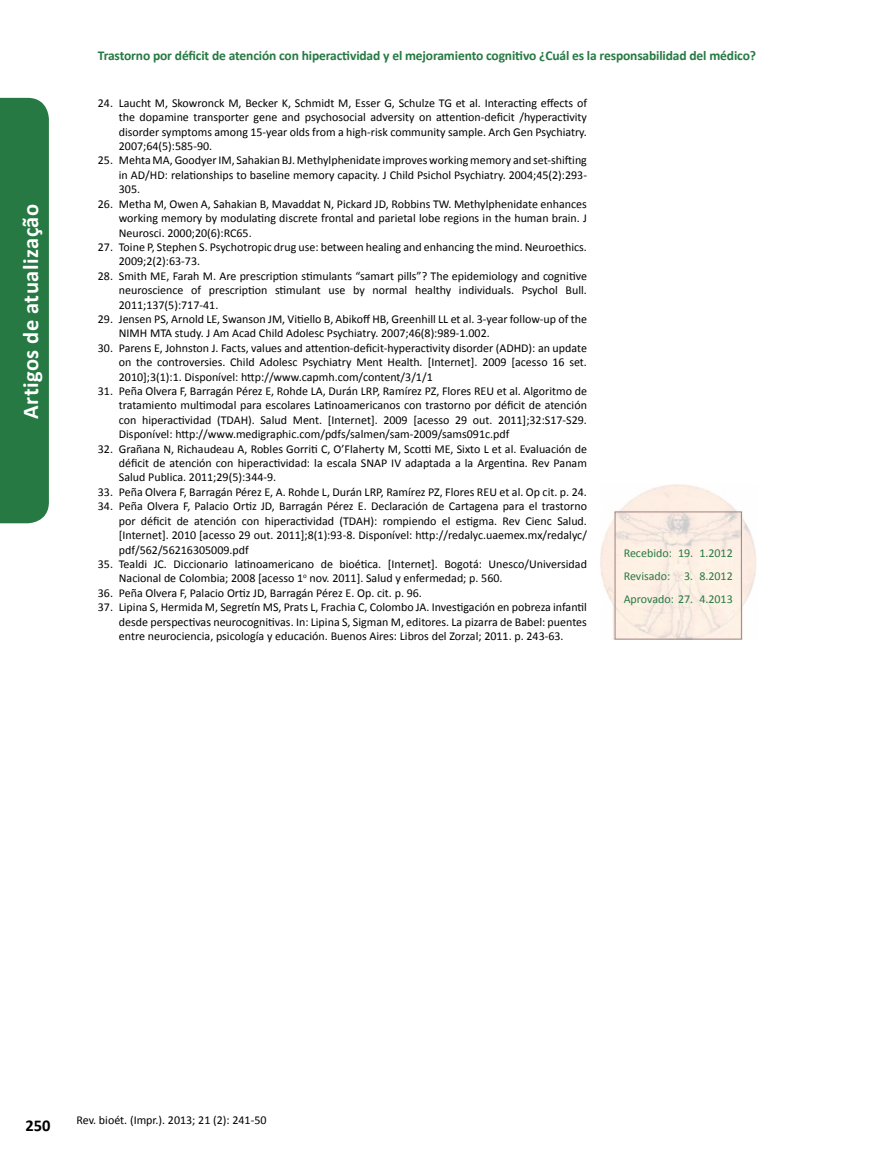
<style>
.page{position:relative;width:872px;height:1170px;background:#fff}
.page>*{position:absolute;margin:0;border:0;box-sizing:border-box;transform-origin:0 0}
.t1{font:700 22.5px "Calibri";letter-spacing:.02em;color:#fff}
.t2{font:700 16.5px "Calibri";color:#000}
.t3{font:700 13.5px "Calibri";letter-spacing:-.01em;color:#267942}
.t4{font:12px/14.4px "Calibri";color:#000;text-align:justify}
.t5{font:12px/23px "Calibri";color:#267942;text-align:justify}
.s1{font-style:italic}
</style>
<div class="page">
<div style="left:0;top:98px;width:49px;height:425px;background:#267942"></div>
<img style="left:600px;top:484px;width:156px;height:156px">
<div style="left:615px;top:511px;width:126px;height:128px;border:1px solid #a38483"></div>
<h1 class="t1" style="left:16px;top:419px;width:216px;rotate:-90deg">Artigos de atualização</h1>
<p class="t3" style="left:98px;top:47px;width:659px">Trastorno por déficit de atención con hiperactividad y el mejoramiento cognitivo ¿Cuál es la responsabilidad del médico?</p>
<p class="t4" style="left:119px;top:96px;width:469px;text-indent:-21px">24. Laucht M, Skowronck M, Becker K, Schmidt M, Esser G, Schulze TG et al. Interacting effects of the dopamine transporter gene and psychosocial adversity on attention-deficit /hyperactivity disorder symptoms among 15-year olds from a high-risk community sample. Arch Gen Psychiatry.<br>2007;64(5):585-90.</p>
<p class="t4" style="left:119px;top:153px;width:470px;text-indent:-21px">25. Mehta MA, Goodyer IM, Sahakian BJ. Methylphenidate improves working memory and set-shifting in AD/HD: relationships to baseline memory capacity. J Child Psichol Psychiatry. 2004;45(2):293- 305.</p>
<p class="t4" style="left:119px;top:196px;width:469px;text-indent:-21px">26. Metha M, Owen A, Sahakian B, Mavaddat N, Pickard JD, Robbins TW. Methylphenidate enhances working memory by modulating discrete frontal and parietal lobe regions in the human brain. J Neurosci. 2000;20(6):RC65.</p>
<p class="t4" style="left:119px;top:240px;width:469px;text-indent:-21px">27. Toine P, Stephen S. Psychotropic drug use: between healing and enhancing the mind. Neuroethics.<br>2009;2(2):63-73.</p>
<p class="t4" style="left:119px;top:268px;width:469px;text-indent:-21px">28. Smith ME, Farah M. Are prescription stimulants “samart pills”? The epidemiology and cognitive neuroscience of prescription stimulant use by normal healthy individuals. Psychol Bull.<br>2011;137(5):717-41.</p>
<p class="t4" style="left:119px;top:312px;width:469px;text-indent:-21px">29. Jensen PS, Arnold LE, Swanson JM, Vitiello B, Abikoff HB, Greenhill LL et al. 3-year follow-up of the<br>NIMH MTA study. J Am Acad Child Adolesc Psychiatry. 2007;46(8):989-1.002.</p>
<p class="t4" style="left:119px;top:340px;width:469px;text-indent:-21px">30. Parens E, Johnston J. Facts, values and attention-deficit-hyperactivity disorder (ADHD): an update on the controversies. Child Adolesc Psychiatry Ment Health<span class="s1">.</span> [Internet]. 2009 [acesso 16 set.<br>2010];3(1):1. Disponível: http://www.capmh.com/content/3/1/1</p>
<p class="t4" style="left:119px;top:384px;width:469px;text-indent:-21px">31. Peña Olvera F, Barragán Pérez E, Rohde LA, Durán LRP, Ramírez PZ, Flores REU et al. Algoritmo de tratamiento multimodal para escolares Latinoamericanos con trastorno por déficit de atención con hiperactividad (TDAH). Salud Ment. [Internet]. 2009 [acesso 29 out. 2011];32:S17-S29.<br>Disponível: http://www.medigraphic.com/pdfs/salmen/sam-2009/sams091c.pdf</p>
<p class="t4" style="left:119px;top:441px;width:469px;text-indent:-21px">32. Grañana N, Richaudeau A, Robles Gorriti C, O’Flaherty M, Scotti ME, Sixto L et al. Evaluación de déficit de atención con hiperactividad: la escala SNAP IV adaptada a la Argentina. Rev Panam Salud Publica. 2011;29(5):344-9.</p>
<p class="t4" style="left:98px;top:484px;width:490px">33. Peña Olvera F, Barragán Pérez E, A. Rohde L, Durán LRP, Ramírez PZ, Flores REU et al. Op cit. p. 24.</p>
<p class="t4" style="left:119px;top:499px;width:469px;text-indent:-21px">34. Peña Olvera F, Palacio Ortiz JD, Barragán Pérez E. Declaración de Cartagena para el trastorno por déficit de atención con hiperactividad (TDAH): rompiendo el estigma. Rev Cienc Salud. [Internet]. 2010 [acesso 29 out. 2011];8(1):93-8. Disponível: http://redalyc.uaemex.mx/redalyc/ pdf/562/56216305009.pdf</p>
<p class="t4" style="left:119px;top:556px;width:469px;text-indent:-21px">35. Tealdi JC. Diccionario latinoamericano de bioética. [Internet]. Bogotá: Unesco/Universidad<br>Nacional de Colombia; 2008 [acesso 1<sup>o</sup> nov. 2011]. Salud y enfermedad; p. 560.</p>
<p class="t4" style="left:98px;top:585px;width:325px">36. Peña Olvera F, Palacio Ortiz JD, Barragán Pérez E. Op. cit. p. 96.</p>
<p class="t4" style="left:119px;top:600px;width:469px;text-indent:-21px">37. Lipina S, Hermida M, Segretín MS, Prats L, Frachia C, Colombo JA. Investigación en pobreza infantil desde perspectivas neurocognitivas. In: Lipina S, Sigman M, editores. La pizarra de Babel: puentes entre neurociencia, psicología y educación. Buenos Aires: Libros del Zorzal; 2011. p. 243-63.</p>
<p class="t5" style="left:623px;top:541px;width:111px">Recebido: 19. 1.2012<br>Revisado: 3. 8.2012<br>Aprovado: 27. 4.2013</p>
<h2 class="t2" style="left:26px;top:1115px;width:27px">250</h2>
<p class="t4" style="left:77px;top:1113px;width:191px">Rev. bioét. (Impr.). 2013; 21 (2): 241-50</p>
</div>
